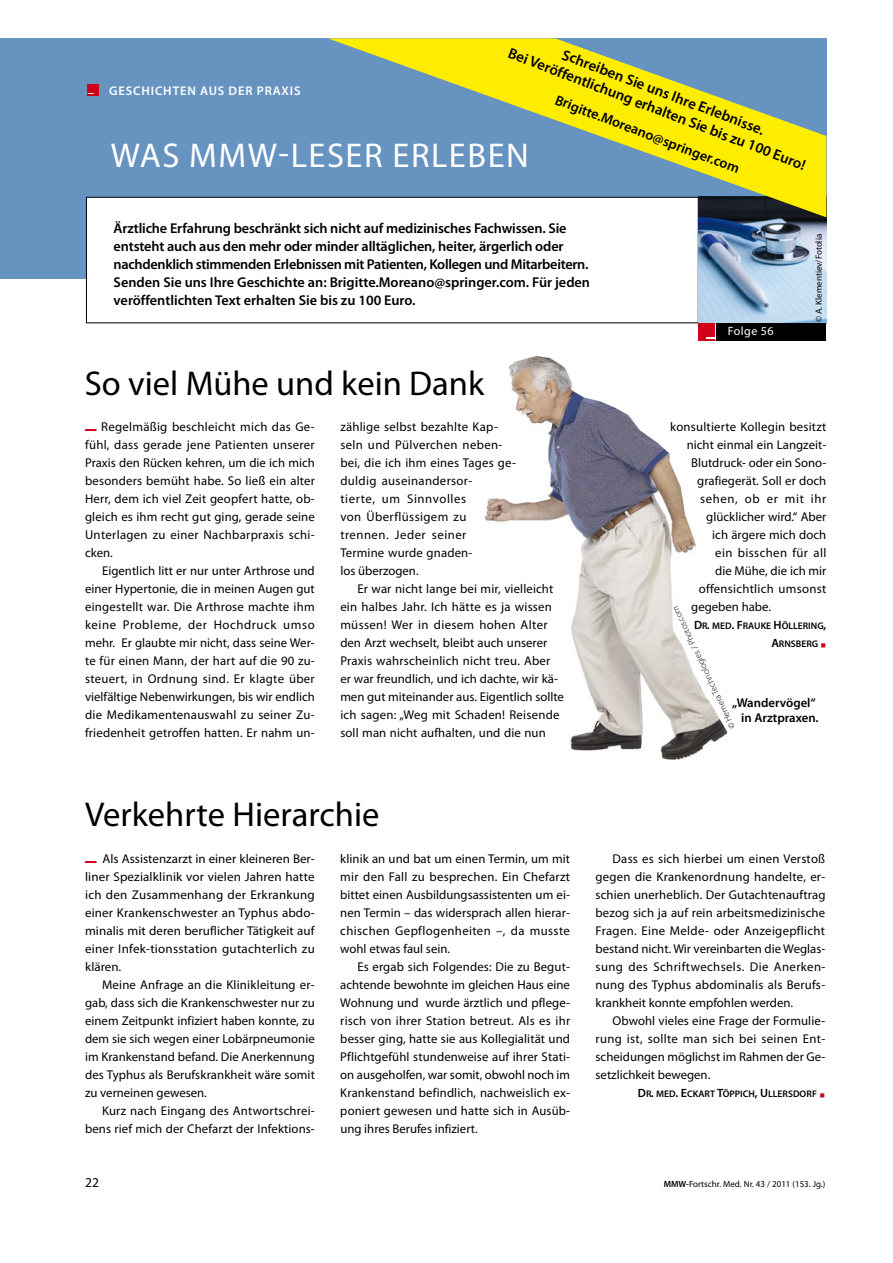
<style>
.page{position:relative;width:893px;height:1263px;background:#fff}
.page>*{position:absolute;margin:0;border:0;box-sizing:border-box;transform-origin:0 0}
.t1{font:40.2px "Myriad Pro";color:#d10019;scale:.57 1}
.t2{font:34.5px "Myriad Pro";color:#000}
.t3{font:34.5px "Myriad Pro";letter-spacing:.045em;color:#fff}
.t4{font:600 15px "Myriad Pro";color:#000}
.t5{font:600 14.25px/18px "Myriad Pro";letter-spacing:-.01em;color:#000}
.t6{font:13.5px "Myriad Pro";color:#000}
.t7{font:12.75px/18px "Myriad Pro";letter-spacing:.01em;color:#000;text-align:justify}
.t8{font:600 12.75px/15px "Myriad Pro";color:#000;text-align:right}
.t9{font:12.75px "Myriad Pro";letter-spacing:.03em;color:#000}
.t10{font:12.75px "Myriad Pro";letter-spacing:.05em;color:#000}
.t11{font:600 12.6px "Myriad Pro";letter-spacing:.07em;color:#fff}
.t12{font:12px "Myriad Pro";letter-spacing:.04em;color:#fff}
.t13{font:9.6px/18px "Myriad Pro Semibold SC800";color:#000;text-align:right}
.t14{font:9px "Myriad Pro";color:#000}
.t15{font:300 9px "Myriad Pro";color:#000}
.s1{font-size:12px}
.s2{font-family:"Minion Pro";font-size:14.25px;color:#d10019}
.s3{font-weight:600}
</style>
<div class="page">
<div style="left:0;top:38px;width:826px;height:241px;background:#6793c1"></div>
<div style="left:88px;top:84px;width:11px;height:11px;background:#d10019"></div>
<div style="left:86px;top:197px;width:612px;height:126px;background:#fff"></div>
<div style="left:86px;top:197px;width:612px;height:126px;border:1px solid #000"></div>
<img style="left:698px;top:217px;width:128px;height:106px">
<div style="left:715px;top:323px;width:111px;height:17px;background:#000"></div>
<div style="left:698px;top:323px;width:17px;height:17px;background:#d10019"></div>
<svg style="left:706px;top:323px;width:10px;height:17px"></svg>
<svg style="left:328px;top:38px;width:498px;height:179px"></svg>
<svg style="left:485px;top:356px;width:243px;height:405px"></svg>
<p class="t4" style="left:511px;top:47px;width:318px;rotate:21deg">Bei Veröffentlichung erhalten Sie bis zu 100 Euro!</p>
<p class="t4" style="left:565px;top:48px;width:217px;rotate:21deg">Schreiben Sie uns Ihre Erlebnisse.</p>
<p class="t11" style="left:88px;top:86px;width:214px"><sub>–</sub> GESCHICHTEN AUS DER PRAXIS</p>
<p class="t5" style="left:558px;top:91px;width:198px;rotate:21deg">Brigitte.Moreano@springer.com</p>
<h2 class="t3" style="left:111px;top:143px;width:419px">WAS MMW-LESER ERLEBEN</h2>
<p class="t5" style="left:114px;top:221px;width:478px">Ärztliche Erfahrung beschränkt sich nicht auf medizinisches Fachwissen. Sie entsteht auch aus den mehr oder minder alltäglichen, heiter, ärgerlich oder nachdenklich stimmenden Erlebnissen mit Patienten, Kollegen und Mitarbeitern.<br>Senden Sie uns Ihre Geschichte an: Brigitte.Moreano@springer.com. Für jeden veröffentlichten Text erhalten Sie bis zu 100 Euro.</p>
<h2 class="t2" style="left:85px;top:370px;width:401px">So viel Mühe und kein Dank</h2>
<p class="t12" style="left:727px;top:327px;width:47px">Folge 56</p>
<p class="t14" style="left:815px;top:322px;width:90px;rotate:-90deg">© A. Klementiev/Fotolia</p>
<p class="t7" style="left:85px;top:419px;width:231px;text-indent:16px">Regelmäßig beschleicht mich das Ge&shy;fühl, dass gerade jene Patienten unserer Praxis den Rücken kehren, um die ich mich besonders bemüht habe. So ließ ein alter Herr, dem ich viel Zeit geopfert hatte, ob&shy;gleich es ihm recht gut ging, gerade seine Unterlagen zu einer Nachbarpraxis schi&shy;cken.</p>
<p class="t7" style="left:85px;top:563px;width:231px;text-indent:17px">Eigentlich litt er nur unter Arthrose und einer Hypertonie, die in meinen Augen gut eingestellt war. Die Arthrose machte ihm keine Probleme, der Hochdruck umso mehr. Er glaubte mir nicht, dass seine Wer&shy;te für einen Mann, der hart auf die 90 zu&shy;steuert, in Ordnung sind. Er klagte über vielfältige Nebenwirkungen, bis wir endlich die Medikamentenauswahl zu seiner Zu&shy;friedenheit getroffen hatten. Er nahm un-</p>
<h1 class="t1" style="left:85px;top:398px;width:22px">_</h1>
<p class="t7" style="left:340px;top:419px;width:177px;text-align:left">zählige selbst bezahlte Kap&shy;seln und Pülverchen neben&shy;bei, die ich ihm eines Tages ge&shy;duldig auseinandersor-<br>tierte, um Sinnvolles<br>von Überflüssigem zu trennen. Jeder seiner<br>Termine wurde gnaden-<br>los überzogen.</p>
<p class="t7" style="left:340px;top:581px;width:225px;text-align:left;text-indent:17px">Er war nicht lange bei mir, vielleicht ein halbes Jahr. Ich hätte es ja wissen müssen! Wer in diesem hohen Alter den Arzt wechselt, bleibt auch unserer Praxis wahrscheinlich nicht treu. Aber er war freundlich, und ich dachte, wir kä&shy;men gut miteinander aus. Eigentlich sollte ich sagen: „Weg mit Schaden! Reisende soll man nicht aufhalten, und die nun</p>
<h2 class="t2" style="left:85px;top:801px;width:296px">Verkehrte Hierarchie</h2>
<h1 class="t1" style="left:85px;top:830px;width:22px">_</h1>
<p class="t7" style="left:85px;top:851px;width:231px;text-indent:18px">Als Assistenzarzt in einer kleineren Ber&shy;liner Spezialklinik vor vielen Jahren hatte ich den Zusammenhang der Erkrankung einer Krankenschwester an Typhus abdo&shy;minalis mit deren beruflicher Tätigkeit auf einer Infek-tionsstation gutachterlich zu klären.</p>
<p class="t7" style="left:85px;top:977px;width:231px;text-indent:17px">Meine Anfrage an die Klinikleitung er&shy;gab, dass sich die Krankenschwester nur zu einem Zeitpunkt infiziert haben konnte, zu dem sie sich wegen einer Lobärpneumonie im Krankenstand befand. Die Anerkennung des Typhus als Berufskrankheit wäre somit zu verneinen gewesen.</p>
<p class="t7" style="left:85px;top:1103px;width:231px;text-align:right">Kurz nach Eingang des Antwortschrei&shy;bens rief mich der Chefarzt der Infektions-</p>
<p class="t7" style="left:340px;top:851px;width:231px">klinik an und bat um einen Termin, um mit mir den Fall zu besprechen. Ein Chefarzt bittet einen Ausbildungsassistenten um ei&shy;nen Termin – das widersprach allen hierar&shy;chischen Gepflogenheiten –, da musste wohl etwas faul sein.</p>
<p class="t7" style="left:340px;top:959px;width:231px;text-indent:17px">Es ergab sich Folgendes: Die zu Begut&shy;achtende bewohnte im gleichen Haus eine Wohnung und wurde ärztlich und pflege&shy;risch von ihrer Station betreut. Als es ihr besser ging, hatte sie aus Kollegialität und Pflichtgefühl stundenweise auf ihrer Stati&shy;on ausgeholfen, war somit, obwohl noch im Krankenstand befindlich, nachweislich ex&shy;poniert gewesen und hatte sich in Ausüb&shy;ung ihres Berufes infiziert.</p>
<p class="t7" style="left:670px;top:419px;width:157px">konsultierte Kollegin besitzt</p>
<p class="t7" style="left:686px;top:437px;width:141px">nicht einmal ein Langzeit-</p>
<p class="t7" style="left:691px;top:455px;width:137px">Blutdruck- oder ein Sono-</p>
<p class="t7" style="left:697px;top:473px;width:131px">grafiegerät. Soll er doch</p>
<p class="t10" style="left:700px;top:494px;width:128px">sehen, ob er mit ihr</p>
<p class="t7" style="left:706px;top:509px;width:122px">glücklicher wird.“ Aber</p>
<p class="t7" style="left:712px;top:527px;width:115px">ich ärgere mich doch</p>
<p class="t9" style="left:715px;top:548px;width:113px">ein bisschen für all</p>
<p class="t7" style="left:715px;top:563px;width:113px">die Mühe, die ich mir</p>
<p class="t7" style="left:698px;top:581px;width:129px">offensichtlich umsonst</p>
<p class="t7" style="left:691px;top:599px;width:81px">gegeben habe.</p>
<p class="t13" style="left:694px;top:617px;width:134px"><span class="s1">D</span>R<span class="s1">.</span> MED<span class="s1">. F</span>RAUKE <span class="s1">H</span>ÖLLERING<span class="s1">,<br>A</span>RNSBERG <span class="s2">■</span></p>
<p class="t15" style="left:728px;top:731px;width:137px;rotate:-116deg">© Hemera Technologies / Photos.com</p>
<p class="t8" style="left:732px;top:696px;width:88px">„Wandervögel“ in Arztpraxen.</p>
<p class="t7" style="left:595px;top:851px;width:231px;text-indent:17px">Dass es sich hierbei um einen Verstoß gegen die Krankenordnung handelte, er&shy;schien unerheblich. Der Gutachtenauftrag bezog sich ja auf rein arbeitsmedizinische Fragen. Eine Melde- oder Anzeigepflicht bestand nicht. Wir vereinbarten die Weglas&shy;sung des Schriftwechsels. Die Anerken&shy;nung des Typhus abdominalis als Berufs&shy;krankheit konnte empfohlen werden.</p>
<p class="t7" style="left:595px;top:1013px;width:231px;text-indent:17px">Obwohl vieles eine Frage der Formulie&shy;rung ist, sollte man sich bei seinen Ent&shy;scheidungen möglichst im Rahmen der Ge&shy;setzlichkeit bewegen.</p>
<p class="t13" style="left:638px;top:1085px;width:189px"><span class="s1">D</span>R<span class="s1">.</span> MED<span class="s1">. E</span>CKART <span class="s1">T</span>ÖPPICH<span class="s1">, U</span>LLERSDORF <span class="s2">■</span></p>
<p class="t6" style="left:85px;top:1178px;width:15px">22</p>
<p class="t14" style="left:663px;top:1181px;width:163px"><span class="s3">MMW-</span>Fortschr. Med. Nr. 43 / 2011 (153. Jg.)</p>
</div>
